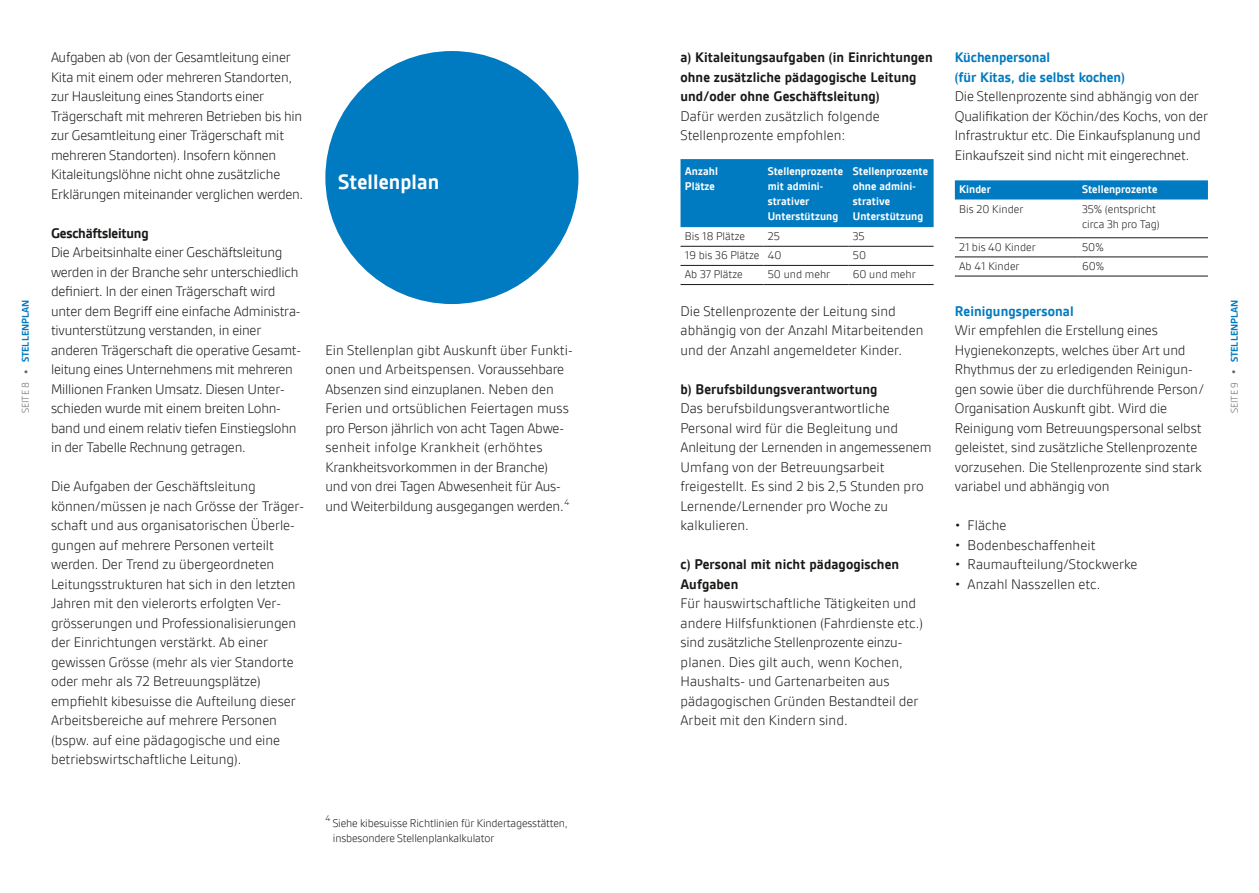
<style>
.page{position:relative;width:1259px;height:893px;background:#fff}
.page>*{position:absolute;margin:0;border:0;box-sizing:border-box;transform-origin:0 0}
.t1{font:700 22.5px "Gesta";letter-spacing:.005em;color:#fff}
.t2{font:300 15px/19.5px "Gesta";letter-spacing:-.005em;color:#1b1917}
.t3{font:700 15px/19.5px "Gesta";letter-spacing:.005em;color:#1b1917}
.t4{font:700 15px/19.5px "Gesta";color:#007ac0}
.t5{font:700 15px "Gesta";letter-spacing:-.015em;color:#1b1917}
.t6{font:300 12px/15px "Gesta";color:#1b1917}
.t7{font:700 12px/15px "Gesta";letter-spacing:.005em;color:#fff}
.t8{font:700 12px "Gesta";color:#686663}
.t9{font:700 10.5px "Gesta";color:#007ac0}
.t10{font:300 10.5px "Gesta";color:#686663}
.t11{font:300 9px "Gesta";color:#1b1917}
.s1{font-weight:700;font-size:12px}
</style>
<div class="page">
<div style="left:325px;top:51px;width:253px;height:253px;background:#007ac0;border-radius:50%"></div>
<div style="left:680px;top:159px;width:253px;height:68px;background:#007ac0"></div>
<hr style="left:680px;top:246px;width:83px;height:1px;background:#1b1917">
<hr style="left:763px;top:246px;width:85px;height:1px;background:#1b1917">
<hr style="left:848px;top:246px;width:85px;height:1px;background:#1b1917">
<hr style="left:680px;top:265px;width:83px;height:1px;background:#1b1917">
<hr style="left:763px;top:265px;width:85px;height:1px;background:#1b1917">
<hr style="left:848px;top:265px;width:85px;height:1px;background:#1b1917">
<hr style="left:680px;top:284px;width:83px;height:1px;background:#1b1917">
<hr style="left:763px;top:284px;width:85px;height:1px;background:#1b1917">
<hr style="left:848px;top:284px;width:85px;height:1px;background:#1b1917">
<div style="left:955px;top:180px;width:253px;height:19px;background:#007ac0"></div>
<hr style="left:955px;top:238px;width:122px;height:1px;background:#1b1917">
<hr style="left:1077px;top:238px;width:131px;height:1px;background:#1b1917">
<hr style="left:955px;top:257px;width:122px;height:1px;background:#1b1917">
<hr style="left:1077px;top:257px;width:131px;height:1px;background:#1b1917">
<hr style="left:955px;top:276px;width:122px;height:1px;background:#1b1917">
<hr style="left:1077px;top:276px;width:131px;height:1px;background:#1b1917">
<p class="t3" style="left:680px;top:48px;width:254px">a) Kitaleitungsaufgaben (in Einrichtungen ohne zusätzliche pädagogische Leitung und/oder ohne Geschäftsleitung)</p>
<p class="t2" style="left:680px;top:106px;width:201px">Dafür werden zusätzlich folgende<br>Stellenprozente empfohlen:</p>
<p class="t2" style="left:51px;top:48px;width:254px">Aufgaben ab (von der Gesamtleitung einer Kita mit einem oder mehreren Standorten, zur Hausleitung eines Standorts einer Trägerschaft mit mehreren Betrieben bis hin zur Gesamtleitung einer Trägerschaft mit mehreren Standorten). Insofern können Kitaleitungslöhne nicht ohne zusätzliche Erklärungen miteinander verglichen werden.</p>
<p class="t5" style="left:51px;top:225px;width:99px">Geschäftsleitung</p>
<p class="t2" style="left:51px;top:243px;width:251px">Die Arbeitsinhalte einer Geschäftsleitung werden in der Branche sehr unterschiedlich definiert. In der einen Trägerschaft wird unter dem Begriff eine einfache Administra&shy;tivunterstützung verstanden, in einer anderen Trägerschaft die operative Gesamt&shy;leitung eines Unternehmens mit mehreren Millionen Franken Umsatz. Diesen Unter&shy;schieden wurde mit einem breiten Lohn&shy;band und einem relativ tiefen Einstiegslohn in der Tabelle Rechnung getragen.</p>
<p class="t2" style="left:51px;top:477px;width:255px">Die Aufgaben der Geschäftsleitung können/müssen je nach Grösse der Träger&shy;schaft und aus organisatorischen Überle&shy;gungen auf mehrere Personen verteilt werden. Der Trend zu übergeordneten Leitungsstrukturen hat sich in den letzten Jahren mit den vielerorts erfolgten Ver&shy;grösserungen und Professionalisierungen der Einrichtungen verstärkt. Ab einer gewissen Grösse (mehr als vier Standorte oder mehr als 72 Betreuungsplätze) empfiehlt kibesuisse die Aufteilung dieser Arbeitsbereiche auf mehrere Personen (bspw. auf eine pädagogische und eine betriebswirtschaftliche Leitung).</p>
<p class="t4" style="left:955px;top:48px;width:172px">Küchenpersonal<br>(für Kitas, die selbst kochen)</p>
<p class="t2" style="left:955px;top:87px;width:255px">Die Stellenprozente sind abhängig von der Qualifikation der Köchin/des Kochs, von der Infrastruktur etc. Die Einkaufsplanung und Einkaufszeit sind nicht mit eingerechnet.</p>
<h1 class="t1" style="left:338px;top:169px;width:103px">Stellenplan</h1>
<p class="t7" style="left:685px;top:164px;width:35px">Anzahl<br>Plätze</p>
<p class="t7" style="left:767px;top:164px;width:77px">Stellenprozente mit admini&shy;strativer<br>Unterstützung</p>
<p class="t7" style="left:853px;top:164px;width:77px">Stellenprozente ohne admini&shy;strative<br>Unterstützung</p>
<p class="t6" style="left:685px;top:229px;width:62px">Bis 18 Plätze</p>
<p class="t6" style="left:767px;top:229px;width:14px">25</p>
<p class="t6" style="left:853px;top:229px;width:13px">35</p>
<p class="t6" style="left:685px;top:248px;width:98px">19 bis 36 Plätze 40</p>
<p class="t6" style="left:853px;top:248px;width:15px">50</p>
<p class="t6" style="left:685px;top:267px;width:60px">Ab 37 Plätze</p>
<p class="t6" style="left:767px;top:267px;width:64px">50 und mehr</p>
<p class="t6" style="left:853px;top:267px;width:64px">60 und mehr</p>
<p class="t7" style="left:959px;top:182px;width:33px">Kinder</p>
<p class="t7" style="left:1082px;top:182px;width:77px">Stellenprozente</p>
<p class="t6" style="left:959px;top:201px;width:66px">Bis 20 Kinder</p>
<p class="t6" style="left:1082px;top:201px;width:79px">35% (entspricht circa 3h pro Tag)</p>
<p class="t6" style="left:959px;top:239px;width:78px">21 bis 40 Kinder</p>
<p class="t6" style="left:1082px;top:239px;width:23px">50%</p>
<p class="t6" style="left:959px;top:259px;width:62px">Ab 41 Kinder</p>
<p class="t6" style="left:1082px;top:259px;width:24px">60%</p>
<p class="t9" style="left:20px;top:362px;width:64px;rotate:-90deg">STELLENPLAN</p>
<p class="t9" style="left:1228px;top:362px;width:64px;rotate:-90deg">STELLENPLAN</p>
<p class="t4" style="left:955px;top:301px;width:120px">Reinigungspersonal</p>
<p class="t2" style="left:955px;top:321px;width:251px">Wir empfehlen die Erstellung eines Hygienekonzepts, welches über Art und Rhythmus der zu erledigenden Reinigun&shy;gen sowie über die durchführende Person/ Organisation Auskunft gibt. Wird die Reinigung vom Betreuungspersonal selbst geleistet, sind zusätzliche Stellenprozente vorzusehen. Die Stellenprozente sind stark variabel und abhängig von</p>
<p class="t2" style="left:955px;top:516px;width:53px">• Fläche</p>
<p class="t2" style="left:955px;top:535px;width:142px">• Bodenbeschaffenheit</p>
<p class="t2" style="left:955px;top:555px;width:184px">• Raumaufteilung/Stockwerke</p>
<p class="t2" style="left:955px;top:574px;width:147px">• Anzahl Nasszellen etc.</p>
<p class="t2" style="left:680px;top:301px;width:244px">Die Stellenprozente der Leitung sind abhängig von der Anzahl Mitarbeitenden und der Anzahl angemeldeter Kinder.</p>
<p class="t3" style="left:680px;top:379px;width:198px">b) Berufsbildungsverantwortung</p>
<p class="t2" style="left:680px;top:399px;width:252px">Das berufsbildungsverantwortliche Personal wird für die Begleitung und Anleitung der Lernenden in angemessenem Umfang von der Betreuungsarbeit freigestellt. Es sind 2 bis 2,5 Stunden pro Lernende/Lernender pro Woche zu kalkulieren.</p>
<p class="t3" style="left:680px;top:555px;width:220px">c) Personal mit nicht pädagogischen<br>Aufgaben</p>
<p class="t2" style="left:680px;top:594px;width:244px">Für hauswirtschaftliche Tätigkeiten und andere Hilfsfunktionen (Fahrdienste etc.) sind zusätzliche Stellenprozente einzu&shy;planen. Dies gilt auch, wenn Kochen, Haushalts- und Gartenarbeiten aus pädagogischen Gründen Bestandteil der Arbeit mit den Kindern sind.</p>
<p class="t2" style="left:325px;top:340px;width:249px">Ein Stellenplan gibt Auskunft über Funkti&shy;onen und Arbeitspensen. Voraussehbare Absenzen sind einzuplanen. Neben den Ferien und ortsüblichen Feiertagen muss pro Person jährlich von acht Tagen Abwe&shy;senheit infolge Krankheit (erhöhtes Krankheitsvorkommen in der Branche) und von drei Tagen Abwesenheit für Aus&shy;und Weiterbildung ausgegangen werden.<sup>4</sup></p>
<p class="t10" style="left:20px;top:413px;width:45px;rotate:-90deg">SEITE 8 <span class="s1">•</span></p>
<p class="t8" style="left:1227px;top:374px;width:6px;rotate:-90deg">•</p>
<p class="t10" style="left:1228px;top:413px;width:33px;rotate:-90deg">SEITE 9</p>
<p class="t11" style="left:325px;top:813px;width:6px">4</p>
<p class="t6" style="left:333px;top:816px;width:237px">Siehe kibesuisse Richtlinien für Kindertagesstätten, insbesondere Stellenplankalkulator</p>
</div>
